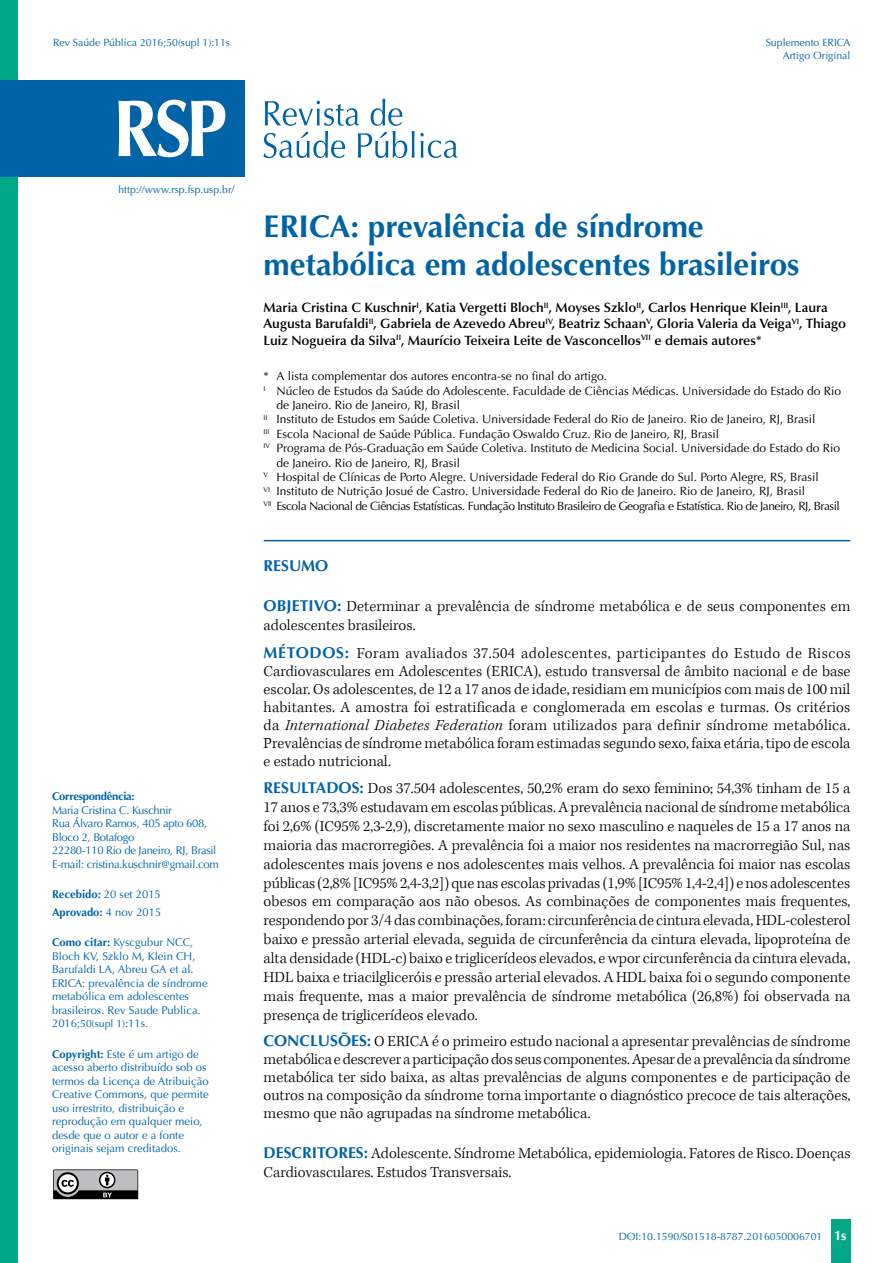
<style>
.page{position:relative;width:893px;height:1263px;background:#fff}
.page>*{position:absolute;margin:0;border:0;box-sizing:border-box;transform-origin:0 0}
.t1{font:700 31.5px/37.8px "Optima";color:#0063a7}
.t2{font:300 15.75px/18.9px "Kepler Std";color:#000;text-align:justify}
.t3{font:700 15.75px "Optima";color:#0063a7}
.t4{font:600 13.5px/16.2px "Optima";color:#000}
.t5{font:12px "Optima";color:#000}
.t6{font:12px "Optima";letter-spacing:-.04em;color:#000}
.t7{font:11.25px/13.5px "Optima";color:#0063a7}
.t8{font:11.25px/13.5px "Optima";letter-spacing:-.025em;color:#0063a7}
.t9{font:700 11.25px/17.7px "Optima";color:#0063a7}
.t10{font:700 11.25px "Optima";letter-spacing:-.025em;color:#0063a7}
.t11{font:10.5px/12.6px "Optima";color:#0063a7;text-align:right}
.s1{font-weight:400}
.s2{font-weight:700}
.s3{font-size:10.5px}
.s4{font-family:"Optima";font-weight:700;color:#0063a7}
.s5{font-style:italic}
.s6{font-weight:700;font-size:13.5px;color:#fff}
</style>
<div class="page">
<div style="left:831px;top:1220px;width:20px;height:43px;background:#00a887"></div>
<svg style="left:53px;top:1169px;width:85px;height:30px;background:#7e7f80"></svg>
<div style="left:0;top:0;width:18px;height:1263px;background:#00a887"></div>
<hr style="left:264px;top:540px;width:586px;height:1px;background:#0063a7">
<svg style="left:263px;top:99px;width:195px;height:59px"></svg>
<div style="left:0;top:80px;width:244px;height:96px;background:#0063a7"></div>
<svg style="left:118px;top:100px;width:107px;height:57px"></svg>
<p class="t11" style="left:53px;top:36px;width:178px">Rev Saúde Pública 2016;50(supl 1):11s</p>
<p class="t11" style="left:766px;top:36px;width:86px">Suplemento ERICA<br>Artigo Original</p>
<p class="t11" style="left:118px;top:183px;width:117px">http://www.rsp.fsp.usp.br/</p>
<p class="t10" style="left:52px;top:790px;width:84px">Correspondência:</p>
<p class="t8" style="left:52px;top:803px;width:168px">Maria Cristina C. Kuschnir<br>Rua Álvaro Ramos, 405 apto 608,<br>Bloco 2, Botafogo<br>22280-110 Rio de Janeiro, RJ, Brasil<br>E-mail: cristina.kuschnir@gmail.com</p>
<p class="t9" style="left:52px;top:886px;width:111px">Recebido: <span class="s1">20 set 2015<br></span>Aprovado: <span class="s1">4 nov 2015</span></p>
<p class="t7" style="left:52px;top:936px;width:157px"><span class="s2">Como citar:</span> Kyscgubur NCC,<br>Bloch KV, Szklo M, Klein CH,<br>Barufaldi LA, Abreu GA et al.<br>ERICA: prevalência de síndrome metabólica em adolescentes brasileiros. Rev Saude Publica.<br>2016;<span class="s3">50(supl 1)</span>:11s.</p>
<p class="t7" style="left:52px;top:1047px;width:158px"><span class="s2">Copyright:</span> Este é um artigo de acesso aberto distribuído sob os termos da Licença de Atribuição<br>Creative Commons, que permite uso irrestrito, distribuição e reprodução em qualquer meio, desde que o autor e a fonte originais sejam creditados.</p>
<h1 class="t1" style="left:264px;top:208px;width:537px">ERICA: prevalência de síndrome metabólica em adolescentes brasileiros</h1>
<p class="t4" style="left:264px;top:300px;width:584px">Maria Cristina C Kuschnir<sup>I</sup>, Katia Vergetti Bloch<sup>II</sup>, Moyses Szklo<sup>II</sup>, Carlos Henrique Klein<sup>III</sup>, Laura<br>Augusta Barufaldi<sup>II</sup>, Gabriela de Azevedo Abreu<sup>IV</sup>, Beatriz Schaan<sup>V</sup>, Gloria Valeria da Veiga<sup>VI</sup>, Thiago<br>Luiz Nogueira da Silva<sup>II</sup>, Maurício Teixeira Leite de Vasconcellos<sup>VII</sup> e demais autores*</p>
<p class="t5" style="left:264px;top:369px;width:345px">* A lista complementar dos autores encontra-se no final do artigo.</p>
<p class="t5" style="left:264px;top:384px;width:579px"><sup>I</sup> Núcleo de Estudos da Saúde do Adolescente. Faculdade de Ciências Médicas. Universidade do Estado do Rio</p>
<p class="t5" style="left:276px;top:398px;width:185px">de Janeiro. Rio de Janeiro, RJ, Brasil</p>
<p class="t5" style="left:264px;top:412px;width:553px"><sup>II</sup> Instituto de Estudos em Saúde Coletiva. Universidade Federal do Rio de Janeiro. Rio de Janeiro, RJ, Brasil</p>
<p class="t5" style="left:264px;top:427px;width:457px"><sup>III</sup> Escola Nacional de Saúde Pública. Fundação Oswaldo Cruz. Rio de Janeiro, RJ, Brasil</p>
<p class="t5" style="left:264px;top:441px;width:578px"><sup>IV</sup> Programa de Pós-Graduação em Saúde Coletiva. Instituto de Medicina Social. Universidade do Estado do Rio</p>
<p class="t5" style="left:276px;top:456px;width:185px">de Janeiro. Rio de Janeiro, RJ, Brasil</p>
<p class="t5" style="left:264px;top:470px;width:556px"><sup>V</sup> Hospital de Clínicas de Porto Alegre. Universidade Federal do Rio Grande do Sul. Porto Alegre, RS, Brasil</p>
<p class="t5" style="left:264px;top:484px;width:543px"><sup>VI</sup> Instituto de Nutrição Josué de Castro. Universidade Federal do Rio de Janeiro. Rio de Janeiro, RJ, Brasil</p>
<p class="t6" style="left:264px;top:499px;width:578px"><sup>VII</sup> Escola Nacional de Ciências Estatísticas. Fundação Instituto Brasileiro de Geografia e Estatística. Rio de Janeiro, RJ, Brasil</p>
<p class="t3" style="left:264px;top:557px;width:66px">RESUMO</p>
<p class="t2" style="left:264px;top:598px;width:588px"><span class="s4">Objeti vo :</span> Determinar a prevalência de síndrome metabólica e de seus componentes em adolescentes brasileiros.</p>
<p class="t2" style="left:264px;top:644px;width:588px;line-height:18px"><span class="s4">Méto dos :</span> Foram avaliados 37.504 adolescentes, participantes do Estudo de Riscos Cardiovasculares em Adolescentes (ERICA), estudo transversal de âmbito nacional e de base escolar. Os adolescentes, de 12 a 17 anos de idade, residiam em municípios com mais de 100 mil habitantes. A amostra foi estratificada e conglomerada em escolas e turmas. Os critérios da <span class="s5">International Diabetes Federation</span> foram utilizados para definir síndrome metabólica.<br>Prevalências de síndrome metabólica foram estimadas segundo sexo, faixa etária, tipo de escola e estado nutricional.</p>
<p class="t2" style="left:264px;top:779px;width:588px"><span class="s4">Resu lta dos :</span> Dos 37.504 adolescentes, 50,2% eram do sexo feminino; 54,3% tinham de 15 a 17 anos e 73,3% estudavam em escolas públicas. A prevalência nacional de síndrome metabólica foi 2,6% (IC95% 2,3-2,9), discretamente maior no sexo masculino e naqueles de 15 a 17 anos na maioria das macrorregiões. A prevalência foi a maior nos residentes na macrorregião Sul, nas adolescentes mais jovens e nos adolescentes mais velhos. A prevalência foi maior nas escolas públicas (2,8% [IC95% 2,4-3,2]) que nas escolas privadas (1,9% [IC95% 1,4-2,4]) e nos adolescentes obesos em comparação aos não obesos. As combinações de componentes mais frequentes, respondendo por 3/4 das combinações, foram: circunferência de cintura elevada, HDL-colesterol baixo e pressão arterial elevada, seguida de circunferência da cintura elevada, lipoproteína de alta densidade (HDL-c) baixo e triglicerídeos elevados, e wpor circunferência da cintura elevada, HDL baixa e triacilgliceróis e pressão arterial elevados. A HDL baixa foi o segundo componente mais frequente, mas a maior prevalência de síndrome metabólica (26,8%) foi observada na presença de triglicerídeos elevado.</p>
<p class="t2" style="left:264px;top:1033px;width:588px;line-height:18px"><span class="s4">Co nc lusões :</span> O ERICA é o primeiro estudo nacional a apresentar prevalências de síndrome metabólica e descrever a participação dos seus componentes. Apesar de a prevalência da síndrome metabólica ter sido baixa, as altas prevalências de alguns componentes e de participação de outros na composição da síndrome torna importante o diagnóstico precoce de tais alterações, mesmo que não agrupadas na síndrome metabólica.</p>
<p class="t2" style="left:264px;top:1144px;width:588px"><span class="s4">DESCRITORES:</span> Adolescente. Síndrome Metabólica, epidemiologia. Fatores de Risco. Doenças<br>Cardiovasculares. Estudos Transversais.</p>
<p class="t11" style="left:619px;top:1230px;width:229px">DOI:10.1590/S01518-8787.2016050006701 <span class="s6">1s</span></p>
</div>
